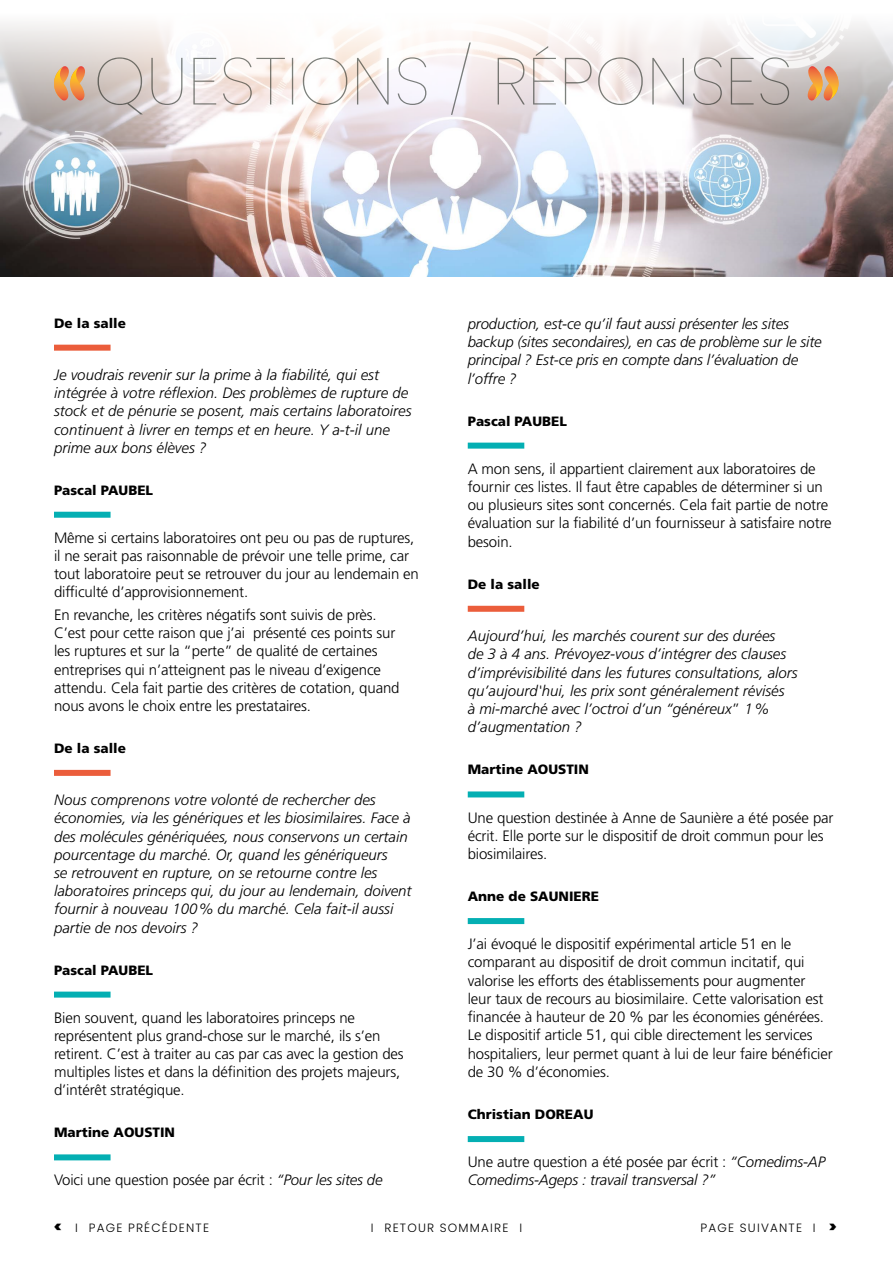
<style>
.page{position:relative;width:893px;height:1263px;background:#fff}
.page>*{position:absolute;margin:0;border:0;box-sizing:border-box;transform-origin:0 0}
.t1{font:300 15px/18.3px "Frutiger LT Std";letter-spacing:-.01em;color:#000}
.t2{font:italic 300 15px/18.3px "Frutiger LT Std";color:#000}
.t3{font:900 13.5px "Frutiger LT Std";color:#000}
.t4{font:300 12px "Poppins";letter-spacing:.1em;color:#000}
.s1{font-style:italic}
.s2{font-style:normal}
.s3{font-weight:900;font-size:15px}
</style>
<div class="page">
<div style="left:54px;top:345px;width:57px;height:6px;background:#eb5d3b"></div>
<div style="left:54px;top:512px;width:57px;height:6px;background:#04afb3"></div>
<div style="left:54px;top:770px;width:57px;height:6px;background:#eb5d3b"></div>
<div style="left:54px;top:991px;width:57px;height:6px;background:#04afb3"></div>
<div style="left:54px;top:1154px;width:57px;height:6px;background:#04afb3"></div>
<div style="left:468px;top:443px;width:56px;height:6px;background:#04afb3"></div>
<div style="left:468px;top:606px;width:56px;height:6px;background:#eb5d3b"></div>
<div style="left:468px;top:791px;width:56px;height:6px;background:#04afb3"></div>
<div style="left:468px;top:918px;width:56px;height:6px;background:#04afb3"></div>
<div style="left:468px;top:1136px;width:56px;height:6px;background:#04afb3"></div>
<img style="left:0;top:23px;width:893px;height:254px">
<svg style="left:808px;top:66px;width:31px;height:35px"></svg>
<svg style="left:54px;top:66px;width:31px;height:36px"></svg>
<svg style="left:98px;top:43px;width:691px;height:72px"></svg>
<p class="t3" style="left:54px;top:315px;width:74px">De la salle</p>
<p class="t2" style="left:54px;top:366px;width:359px">Je voudrais revenir sur la prime à la fiabilité, qui est intégrée à votre réflexion. Des problèmes de rupture de stock et de pénurie se posent, mais certains laboratoires continuent à livrer en temps et en heure. Y a-t-il une prime aux bons élèves ?</p>
<p class="t3" style="left:54px;top:482px;width:101px">Pascal PAUBEL</p>
<p class="t1" style="left:54px;top:529px;width:366px">Même si certains laboratoires ont peu ou pas de ruptures, il ne serait pas raisonnable de prévoir une telle prime, car tout laboratoire peut se retrouver du jour au lendemain en difficulté d’approvisionnement.</p>
<p class="t1" style="left:54px;top:606px;width:347px">En revanche, les critères négatifs sont suivis de près.<br>C’est pour cette raison que j’ai présenté ces points sur les ruptures et sur la “perte” de qualité de certaines entreprises qui n’atteignent pas le niveau d’exigence attendu. Cela fait partie des critères de cotation, quand nous avons le choix entre les prestataires.</p>
<p class="t3" style="left:54px;top:740px;width:74px">De la salle</p>
<p class="t2" style="left:54px;top:791px;width:359px">Nous comprenons votre volonté de rechercher des économies, via les génériques et les biosimilaires. Face à des molécules génériquées, nous conservons un certain pourcentage du marché. Or, quand les génériqueurs<br>se retrouvent en rupture, on se retourne contre les laboratoires princeps qui, du jour au lendemain, doivent fournir à nouveau 100% du marché. Cela fait-il aussi partie de nos devoirs ?</p>
<p class="t3" style="left:54px;top:962px;width:101px">Pascal PAUBEL</p>
<p class="t1" style="left:54px;top:1008px;width:351px">Bien souvent, quand les laboratoires princeps ne représentent plus grand-chose sur le marché, ils s’en retirent. C’est à traiter au cas par cas avec la gestion des multiples listes et dans la définition des projets majeurs, d’intérêt stratégique.</p>
<p class="t3" style="left:54px;top:1124px;width:123px">Martine AOUSTIN</p>
<p class="t1" style="left:54px;top:1171px;width:330px">Voici une question posée par écrit : <span class="s1">“Pour les sites de</span></p>
<p class="t2" style="left:468px;top:315px;width:356px">production, est-ce qu’il faut aussi présenter les sites backup (sites secondaires), en cas de problème sur le site principal ? Est-ce pris en compte dans l’évaluation de l’offre ?</p>
<p class="t3" style="left:468px;top:413px;width:101px">Pascal PAUBEL</p>
<p class="t1" style="left:468px;top:459px;width:365px">A mon sens, il appartient clairement aux laboratoires de fournir ces listes. Il faut être capables de déterminer si un ou plusieurs sites sont concernés. Cela fait partie de notre évaluation sur la fiabilité d’un fournisseur à satisfaire notre besoin.</p>
<p class="t3" style="left:468px;top:576px;width:74px">De la salle</p>
<p class="t2" style="left:468px;top:627px;width:332px">Aujourd’hui, les marchés courent sur des durées<br>de 3 à 4 ans. Prévoyez-vous d’intégrer des clauses d’imprévisibilité dans les futures consultations, alors qu’aujourd'hui, les prix sont généralement révisés<br>à mi-marché avec l’octroi d’un “généreux<span class="s2">”</span> 1% d’augmentation ?</p>
<p class="t3" style="left:468px;top:761px;width:123px">Martine AOUSTIN</p>
<p class="t1" style="left:468px;top:808px;width:367px">Une question destinée à Anne de Saunière a été posée par écrit. Elle porte sur le dispositif de droit commun pour les biosimilaires.</p>
<p class="t3" style="left:468px;top:888px;width:133px">Anne de SAUNIERE</p>
<p class="t1" style="left:468px;top:935px;width:366px">J’ai évoqué le dispositif expérimental article 51 en le comparant au dispositif de droit commun incitatif, qui valorise les efforts des établissements pour augmenter leur taux de recours au biosimilaire. Cette valorisation est financée à hauteur de 20 % par les économies générées.<br>Le dispositif article 51, qui cible directement les services hospitaliers, leur permet quant à lui de leur faire bénéficier de 30 % d’économies.</p>
<p class="t3" style="left:468px;top:1106px;width:127px">Christian DOREAU</p>
<p class="t2" style="left:468px;top:1153px;width:359px"><span class="s2">Une autre question a été posée par écrit :</span> “Comedims-AP<br>Comedims-Ageps : travail transversal ?”</p>
<p class="t4" style="left:54px;top:1221px;width:157px"><span class="s3">&lt;</span> I PAGE PRÉCÉDENTE</p>
<p class="t4" style="left:371px;top:1221px;width:153px">I RETOUR SOMMAIRE I</p>
<p class="t4" style="left:701px;top:1221px;width:137px">PAGE SUIVANTE I <span class="s3">&gt;</span></p>
</div>
